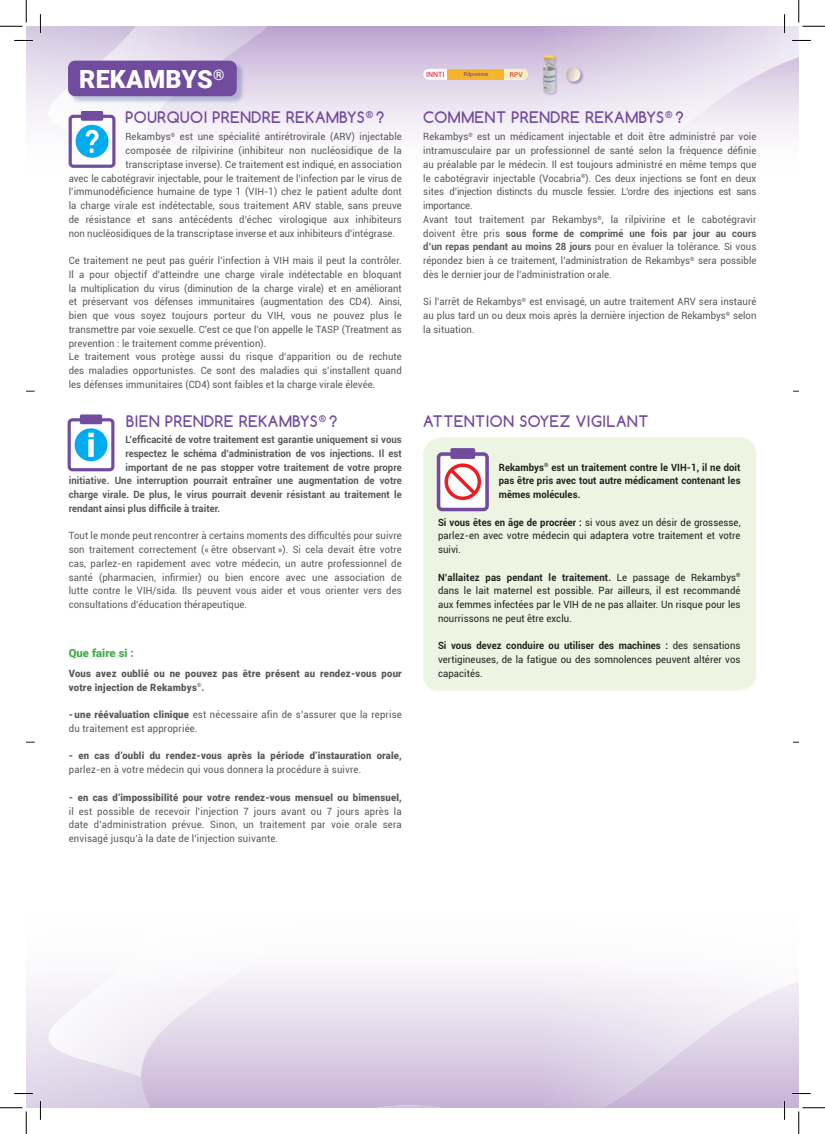
<style>
.page{position:relative;width:825px;height:1134px;background:#fff}
.page>*{position:absolute;margin:0;border:0;box-sizing:border-box;transform-origin:0 0}
.t1{font:900 25px "Roboto";letter-spacing:.01em;color:#fff}
.Titre_paragraphe_con{font:700 15px "Comfortaa";letter-spacing:.04em;color:#714b9e}
.Roboto_black_10pt{font:900 11.25px "Roboto";letter-spacing:.005em;color:#40ae49}
.Body_roboto_8__noir{font:10px/13.8px "Roboto";letter-spacing:.01em;color:#57585a;text-align:justify;scale:.95 1}
.Body_roboto_8__noir-2{font:10px/13.8px "Roboto";letter-spacing:.01em;color:#231f20;text-align:justify;scale:.95 1}
.Body_roboto_8__noir-3{font:700 10px "Roboto";letter-spacing:.01em;color:#57585a;scale:.95 1}
.Body_roboto_8__noir-4{font:900 10px/13.8px "Roboto";letter-spacing:.025em;color:#57585a;scale:.95 1}
.Body_roboto_8__noir-5{font:700 10px/13.8px "Roboto";letter-spacing:.01em;color:#231f20;text-align:justify;scale:.95 1}
.t2{font:7.12px "Roboto";color:#d1232a}
.t3{font:6.62px "Roboto";color:#d1232a}
.t4{font:5.5px "Roboto";color:#772d8f}
.s1{font-weight:900}
.s2{font-weight:400}
.s3{font-weight:700;font-size:10.62px}
.s4{font-weight:700}
</style>
<div class="page">
<svg style="left:26px;top:26px;width:773px;height:139px"></svg>
<svg style="left:145px;top:51px;width:654px;height:114px"></svg>
<svg style="left:166px;top:981px;width:633px;height:126px;background:#d7c9e2"></svg>
<div style="left:26px;top:906px;width:765px;height:119px;background:linear-gradient(to bottom,#fff,#ebe4f0)"></div>
<div style="left:423px;top:437px;width:333px;height:253px;background:#edf5e2"></div>
<div style="left:423px;top:69px;width:105px;height:11px;background:#fff;border-radius:5px"></div>
<svg style="left:504px;top:69px;width:24px;height:11px"></svg>
<div style="left:447px;top:69px;width:57px;height:11px;background:#f5b52c"></div>
<svg style="left:437px;top:452px;width:52px;height:59px"></svg>
<div style="left:450px;top:448px;width:25px;height:11px;background:#714b9e;border-radius:2px"></div>
<div style="left:81px;top:111px;width:22px;height:10px;background:#714b9e;border-radius:2px"></div>
<svg style="left:69px;top:115px;width:46px;height:53px"></svg>
<div style="left:69px;top:62px;width:175px;height:42px;background:#1d4385;opacity:.27"></div>
<div style="left:68px;top:61px;width:169px;height:35px;background:#714b9e;border-radius:7px"></div>
<div style="left:80px;top:414px;width:22px;height:10px;background:#714b9e;border-radius:2px"></div>
<svg style="left:68px;top:418px;width:46px;height:53px"></svg>
<div style="left:543px;top:55px;width:15px;height:41px;background:#714b9e;opacity:.32"></div>
<img style="left:543px;top:55px;width:12px;height:38px">
<div style="left:566px;top:67px;width:18px;height:18px;background:#714b9e;opacity:.5"></div>
<img style="left:566px;top:67px;width:14px;height:14px;border-radius:7px">
<svg style="left:14px;top:40px;width:19px;height:1px"></svg>
<svg style="left:792px;top:40px;width:19px;height:1px"></svg>
<svg style="left:792px;top:1092px;width:19px;height:2px"></svg>
<svg style="left:40px;top:14px;width:1px;height:19px"></svg>
<svg style="left:784px;top:14px;width:1px;height:19px"></svg>
<svg style="left:784px;top:1100px;width:1px;height:19px"></svg>
<svg style="left:0;top:0;width:27px;height:27px"></svg>
<svg style="left:0;top:917px;width:166px;height:216px"></svg>
<svg style="left:798px;top:0;width:27px;height:27px"></svg>
<svg style="left:798px;top:1107px;width:27px;height:26px"></svg>
<p class="t1" style="left:79px;top:61px;width:147px">REKAMBYS<sup>®</sup></p>
<p class="Titre_paragraphe_con" style="left:125px;top:107px;width:260px">POURQUOI PRENDRE REKAMBYS <sup>®</sup> ?</p>
<p class="Body_roboto_8__noir" style="left:125px;top:129px;width:292px">Rekambys<sup>®</sup> est une spécialité antirétrovirale (ARV) injectable</p>
<p class="Body_roboto_8__noir" style="left:125px;top:143px;width:292px">composée de rilpivirine (inhibiteur non nucléosidique de la</p>
<p class="Body_roboto_8__noir" style="left:125px;top:157px;width:292px">transcriptase inverse). Ce traitement est indiqué, en association</p>
<p class="Body_roboto_8__noir" style="left:69px;top:171px;width:352px">avec le cabotégravir injectable, pour le traitement de l’infection par le virus de</p>
<p class="Body_roboto_8__noir" style="left:69px;top:184px;width:352px">l’immunodéficience humaine de type 1 (VIH-1) chez le patient adulte dont</p>
<p class="Body_roboto_8__noir" style="left:69px;top:198px;width:352px">la charge virale est indétectable, sous traitement ARV stable, sans preuve</p>
<p class="Body_roboto_8__noir" style="left:69px;top:212px;width:352px">de résistance et sans antécédents d’échec virologique aux inhibiteurs</p>
<p class="Body_roboto_8__noir" style="left:69px;top:226px;width:345px">non nucléosidiques de la transcriptase inverse et aux inhibiteurs d’intégrase.</p>
<p class="Body_roboto_8__noir" style="left:69px;top:253px;width:352px">Ce traitement ne peut pas guérir l’infection à VIH mais il peut la contrôler.<br>Il a pour objectif d’atteindre une charge virale indétectable en bloquant la multiplication du virus (diminution de la charge virale) et en améliorant et préservant vos défenses immunitaires (augmentation des CD4). Ainsi, bien que vous soyez toujours porteur du VIH, vous ne pouvez plus le transmettre par voie sexuelle. C’est ce que l’on appelle le TASP (Treatment as prevention : le traitement comme prévention).</p>
<p class="Body_roboto_8__noir" style="left:69px;top:349px;width:352px">Le traitement vous protège aussi du risque d’apparition ou de rechute des maladies opportunistes. Ce sont des maladies qui s’installent quand les défenses immunitaires (CD4) sont faibles et la charge virale élevée.</p>
<p class="Titre_paragraphe_con" style="left:126px;top:411px;width:213px">BIEN PRENDRE REKAMBYS <sup>®</sup> ?</p>
<p class="Body_roboto_8__noir-3" style="left:125px;top:432px;width:292px">L’efficacité de votre traitement est garantie uniquement si vous</p>
<p class="Body_roboto_8__noir-3" style="left:125px;top:446px;width:292px">respectez le schéma d’administration de vos injections. Il est</p>
<p class="Body_roboto_8__noir-3" style="left:125px;top:460px;width:292px">important de ne pas stopper votre traitement de votre propre</p>
<p class="Body_roboto_8__noir-3" style="left:69px;top:473px;width:352px">initiative. Une interruption pourrait entraîner une augmentation de votre</p>
<p class="Body_roboto_8__noir-3" style="left:69px;top:487px;width:352px">charge virale. De plus, le virus pourrait devenir résistant au traitement le</p>
<p class="Body_roboto_8__noir-3" style="left:69px;top:501px;width:161px">rendant ainsi plus difficile à traiter.</p>
<p class="Body_roboto_8__noir" style="left:69px;top:528px;width:352px">Tout le monde peut rencontrer à certains moments des difficultés pour suivre son traitement correctement (« être observant »). Si cela devait être votre cas, parlez-en rapidement avec votre médecin, un autre professionnel de santé (pharmacien, infirmier) ou bien encore avec une association de lutte contre le VIH/sida. Ils peuvent vous aider et vous orienter vers des consultations d’éducation thérapeutique.</p>
<p class="Roboto_black_10pt" style="left:69px;top:645px;width:67px">Que faire si :</p>
<p class="Body_roboto_8__noir-4" style="left:69px;top:666px;width:352px">Vous avez oublié ou ne pouvez pas être présent au rendez-vous pour votre injection de Rekambys<sup>®</sup>.</p>
<p class="Body_roboto_8__noir" style="left:69px;top:707px;width:352px"><span class="s1">- une réévaluation clinique</span> est nécessaire afin de s’assurer que la reprise du traitement est appropriée.</p>
<p class="Body_roboto_8__noir-4" style="left:69px;top:748px;width:352px">- en cas d’oubli du rendez-vous après la période d’instauration orale, <span class="s2">parlez-en à votre médecin qui vous donnera la procédure à suivre.</span></p>
<p class="Body_roboto_8__noir" style="left:69px;top:789px;width:352px"><span class="s3">-</span> <span class="s1">en cas d’impossibilité pour votre rendez-vous mensuel ou bimensuel, </span>il est possible de recevoir l’injection 7 jours avant ou 7 jours après la date d’administration prévue. Sinon, un traitement par voie orale sera envisagé jusqu’à la date de l’injection suivante.</p>
<p class="t2" style="left:426px;top:69px;width:20px">INNTI</p>
<p class="t4" style="left:464px;top:71px;width:26px">Rilpivirine</p>
<p class="t3" style="left:510px;top:70px;width:14px">RPV</p>
<p class="Titre_paragraphe_con" style="left:423px;top:107px;width:262px">COMMENT PRENDRE REKAMBYS <sup>®</sup> ?</p>
<p class="Body_roboto_8__noir" style="left:423px;top:129px;width:352px">Rekambys<sup>®</sup> est un médicament injectable et doit être administré par voie intramusculaire par un professionnel de santé selon la fréquence définie au préalable par le médecin. Il est toujours administré en même temps que le cabotégravir injectable (Vocabria<sup>®</sup>). Ces deux injections se font en deux sites d’injection distincts du muscle fessier. L’ordre des injections est sans importance.</p>
<p class="Body_roboto_8__noir" style="left:423px;top:212px;width:352px">Avant tout traitement par Rekambys<sup>®</sup>, la rilpivirine et le cabotégravir doivent être pris <span class="s4">sous forme de comprimé une fois par jour au cours d’un repas pendant au moins 28 jours</span> pour en évaluer la tolérance. Si vous répondez bien à ce traitement, l’administration de Rekambys<sup>®</sup> sera possible dès le dernier jour de l’administration orale.</p>
<p class="Body_roboto_8__noir" style="left:423px;top:294px;width:352px">Si l’arrêt de Rekambys<sup>®</sup> est envisagé, un autre traitement ARV sera instauré au plus tard un ou deux mois après la dernière injection de Rekambys<sup>®</sup> selon la situation.</p>
<p class="Titre_paragraphe_con" style="left:423px;top:411px;width:227px">ATTENTION SOYEZ VIGILANT</p>
<p class="Body_roboto_8__noir-5" style="left:499px;top:459px;width:256px">Rekambys<sup>®</sup> est un traitement contre le VIH-1, il ne doit pas être pris avec tout autre médicament contenant les mêmes molécules.</p>
<p class="Body_roboto_8__noir-2" style="left:438px;top:514px;width:320px"><span class="s4">Si vous êtes en âge de procréer :</span> si vous avez un désir de grossesse, parlez-en avec votre médecin qui adaptera votre traitement et votre suivi.</p>
<p class="Body_roboto_8__noir-2" style="left:438px;top:569px;width:320px"><span class="s4">N’allaitez pas pendant le traitement.</span> Le passage de Rekambys<sup>® </sup>dans le lait maternel est possible. Par ailleurs, il est recommandé aux femmes infectées par le VIH de ne pas allaiter. Un risque pour les nourrissons ne peut être exclu.</p>
<p class="Body_roboto_8__noir-2" style="left:438px;top:638px;width:320px"><span class="s4">Si vous devez conduire ou utiliser des machines :</span> des sensations vertigineuses, de la fatigue ou des somnolences peuvent altérer vos capacités.</p>
</div>
